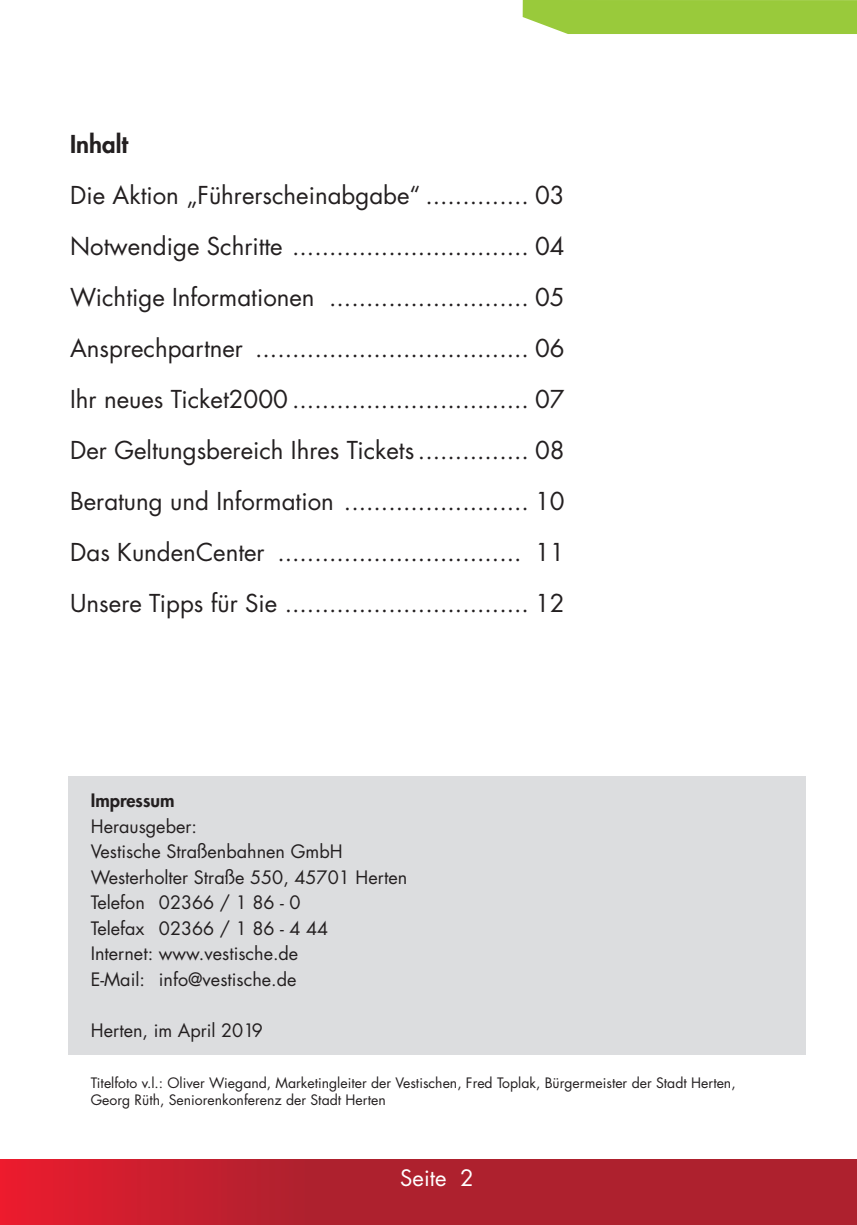
<style>
.page{position:relative;width:857px;height:1225px;background:#fff}
.page>*{position:absolute;margin:0;border:0;box-sizing:border-box;transform-origin:0 0}
.t1{font:24px/51px "Futura";color:#231f20;text-align:justify}
.t2{font:800 24px "Futura LT";color:#231f20}
.t3{font:22px "Futura";color:#fff}
.t4{font:18px/25.6px "Futura";color:#231f20}
.t5{font:800 18px "Futura LT";color:#231f20}
.t6{font:14px/17px "Futura";color:#231f20}
</style>
<div class="page">
<div style="left:68px;top:775px;width:737px;height:279px;background:#dcdddf"></div>
<svg style="left:0;top:1159px;width:856px;height:66px;background:#b8202e"></svg>
<div style="left:522px;top:0;width:334px;height:34px;background:#99ca3b"></div>
<p class="t2" style="left:70px;top:128px;width:59px">Inhalt</p>
<p class="t1" style="left:70px;top:169px;width:495px">Die Aktion „Führerscheinabgabe“ .............. 03<br>Notwendige Schritte ................................ 04<br>Wichtige Informationen ........................... 05<br>Ansprechpartner ..................................... 06<br>Ihr neues Ticket2000 ................................ 07<br>Der Geltungsbereich Ihres Tickets............... 08<br>Beratung und Information ......................... 10<br>Das KundenCenter ................................. 11<br>Unsere Tipps für Sie ................................. 12</p>
<p class="t5" style="left:91px;top:788px;width:85px">Impressum</p>
<p class="t4" style="left:91px;top:813px;width:318px">Herausgeber:<br>Vestische Straßenbahnen GmbH<br>Westerholter Straße 550, 45701 Herten<br>Telefon 02366 / 1 86 - 0<br>Telefax 02366 / 1 86 - 4 44<br>Internet: www.vestische.de<br>E-Mail: info@vestische.de</p>
<p class="t4" style="left:91px;top:1017px;width:174px">Herten, im April 2019</p>
<p class="t6" style="left:91px;top:1074px;width:646px">Titelfoto v.l.: Oliver Wiegand, Marketingleiter der Vestischen, Fred Toplak, Bürgermeister der Stadt Herten,<br>Georg Rüth, Seniorenkonferenz der Stadt Herten</p>
<p class="t3" style="left:400px;top:1163px;width:75px">Seite 2</p>
</div>
